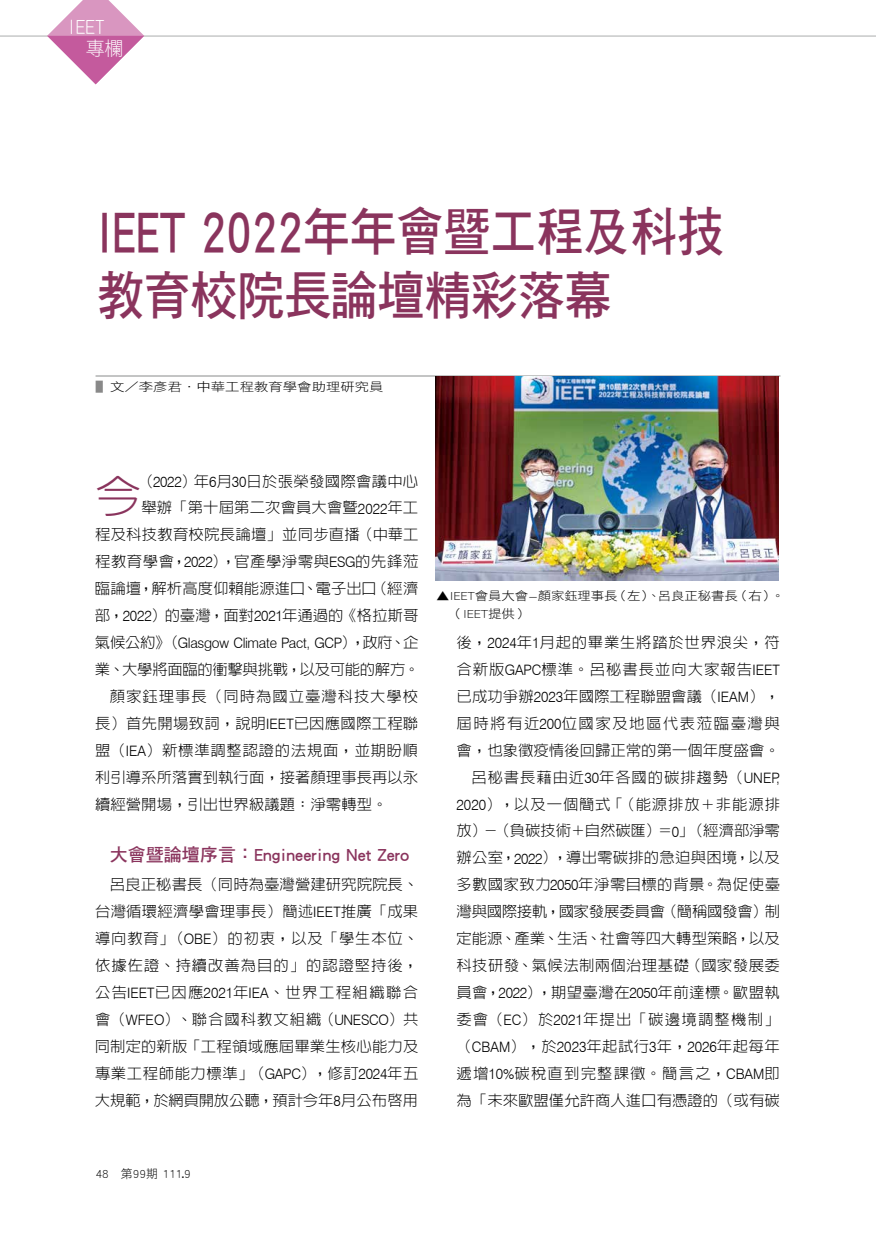
<style>
.page{position:relative;width:876px;height:1234px;background:#fff}
.page>*{position:absolute;margin:0;border:0;box-sizing:border-box;transform-origin:0 0}
.t1{font:52.5px/64.2px "DF Hei Std W7";letter-spacing:-.01em;color:#8a345d;scale:.9 1}
.t2{font:300 44.85px "AR Hei B5 HK";color:#8a345d}
.t3{font:19.2px/21.3px "DF Li Hei Lt WIN BF";letter-spacing:-.01em;color:#fff}
.t4{font:18px "DF Hei Std W7";color:#8a345d}
.t5{font:300 15px/26.8px "AR Hei B5 HK";letter-spacing:.015em;color:#000;text-align:right}
.t6{font:300 15px "AR Hei B5 HK";letter-spacing:-.02em;color:#000}
.t7{font:300 15px "AR Hei B5 HK";letter-spacing:.045em;color:#000}
.t8{font:300 15px "AR Hei B5 HK";letter-spacing:.06em;color:#000}
.t9{font:300 14.4px "Swiss 721 BT";letter-spacing:-.02em;color:#000}
.t10{font:12px/18.6px "DF Hei Std W3";letter-spacing:-.01em;color:#000;scale:1.12 1}
.t11{font:12px "DF Hei Std W3";letter-spacing:-.01em;color:#000;scale:1.2 1}
.t12{font:12px "DF Hei Std W3";letter-spacing:-.01em;color:#000}
.s1{font-size:60.3px}
.s2{color:#898989}
.s3{font-family:"Swiss 721 BT"}
.s4{font-family:"Swiss 721 BT";font-size:14.4px}
.s5{font-family:"AR Hei B5 HK";font-size:15px}
</style>
<div class="page">
<hr style="left:0;top:35px;width:876px;height:2px;background:#b5b6b6">
<svg style="left:47px;top:0;width:97px;height:84px"></svg>
<hr style="left:96px;top:375px;width:684px;height:2px;background:#c1c2c2">
<img style="left:435px;top:376px;width:344px;height:204px">
<p class="t3" style="left:86px;top:17px;width:40px;text-indent:-19px">IEET專欄</p>
<h1 class="t1" style="left:97px;top:198px;width:699px"><span class="s1">IEET 2022</span>年年會暨工程及科技教育校院長論壇精彩落幕</h1>
<p class="t11" style="left:96px;top:380px;width:242px"><span class="s2">▌</span>文／李彥君．中華工程教育學會助理研究員</p>
<p class="t5" style="left:95px;top:467px;width:325px">（<span class="s3">2022</span>）年<span class="s3">6</span>月<span class="s3">30</span>日於張榮發國際會議中心<br>舉辦「第十屆第二次會員大會暨<span class="s3">2022</span>年工<br>程及科技教育校院長論壇」並同步直播（中華工程教育學會，<span class="s3">2022</span>），官產學淨零與<span class="s4">ESG</span>的先鋒蒞臨論壇，解析高度仰賴能源進口、電子出口（經濟部，<span class="s3">2022</span>）的臺灣，面對<span class="s3">2021</span>年通過的《格拉斯哥</p>
<p class="t9" style="left:95px;top:634px;width:325px"><span class="s5">氣候公約》（</span>Glasgow Climate Pact, GCP<span class="s5">），政府、企</span></p>
<p class="t6" style="left:95px;top:661px;width:326px">業、大學將面臨的衝擊與挑戰，以及可能的解方。</p>
<p class="t8" style="left:110px;top:688px;width:310px">顏家鈺理事長（同時為國立臺灣科技大學校</p>
<p class="t5" style="left:95px;top:709px;width:325px">長）首先開場致詞，說明<span class="s4">IEET</span>已因應國際工程聯</p>
<p class="t7" style="left:95px;top:742px;width:325px">盟（<span class="s4">IEA</span>）新標準調整認證的法規面，並期盼順</p>
<p class="t5" style="left:95px;top:763px;width:325px">利引導系所落實到執行面，接著顏理事長再以永</p>
<p class="t5" style="left:95px;top:790px;width:294px">續經營開場，引出世界級議題：淨零轉型。</p>
<p class="t4" style="left:110px;top:844px;width:301px">大會暨論壇序言：Engineering Net Zero</p>
<p class="t5" style="left:95px;top:870px;width:325px;text-align:justify;text-indent:15px">呂良正秘書長（同時為臺灣營建研究院院長、台灣循環經濟學會理事長）簡述<span class="s4">IEET</span>推廣「成果導向教育」（<span class="s4">OBE</span>）的初衷，以及「學生本位、依據佐證、持續改善為目的」的認證堅持後，公告<span class="s4">IEET</span>已因應<span class="s3">2021</span>年<span class="s4">IEA</span>、世界工程組織聯合會（<span class="s4">WFEO</span>）、聯合國科教文組織（<span class="s4">UNESCO</span>）共同制定的新版「工程領域應屆畢業生核心能力及專業工程師能力標準」（<span class="s4">GAPC</span>），修訂<span class="s3">2024</span>年五大規範，於網頁開放公聽，預計今年<span class="s3">8</span>月公布啟用</p>
<h2 class="t2" style="left:95px;top:473px;width:48px">今</h2>
<p class="t10" style="left:450px;top:586px;width:301px;text-indent:-13px">▲IEET會員大會-顏家鈺理事長（左）、呂良正秘書長（右）。（IEET提供）</p>
<p class="t5" style="left:456px;top:628px;width:325px">後，<span class="s3">2024</span>年<span class="s3">1</span>月起的畢業生將踏於世界浪尖，符合新版<span class="s4">GAPC</span>標準。呂秘書長並向大家報告<span class="s4">IEET</span>已成功爭辦<span class="s3">2023</span>年國際工程聯盟會議（<span class="s4">IEAM</span>），屆時將有近<span class="s3">200</span>位國家及地區代表蒞臨臺灣與會，也象徵疫情後回歸正常的第一個年度盛會。呂秘書長藉由近<span class="s3">30</span>年各國的碳排趨勢（<span class="s4">UNEP,<br></span><span class="s3">2020</span>），以及一個簡式「（能源排放＋非能源排放）－（負碳技術＋自然碳匯）＝<span class="s3">0</span>」（經濟部淨零辦公室，<span class="s3">2022</span>），導出零碳排的急迫與困境，以及多數國家致力<span class="s3">2050</span>年淨零目標的背景。為促使臺灣與國際接軌，國家發展委員會（簡稱國發會）制定能源、產業、生活、社會等四大轉型策略，以及科技研發、氣候法制兩個治理基礎（國家發展委員會，<span class="s3">2022</span>），期望臺灣在<span class="s3">2050</span>年前達標。歐盟執委會（<span class="s4">EC</span>）於<span class="s3">2021</span>年提出「碳邊境調整機制」（<span class="s4">CBAM</span>），於<span class="s3">2023</span>年起試行<span class="s3">3</span>年，<span class="s3">2026</span>年起每年遞增<span class="s3">10</span><span class="s4">%</span>碳稅直到完整課徵。簡言之，<span class="s4">CBAM</span>即為「未來歐盟僅允許商人進口有憑證的（或有碳</p>
<p class="t12" style="left:96px;top:1167px;width:97px">48 第99期 111.9</p>
</div>
